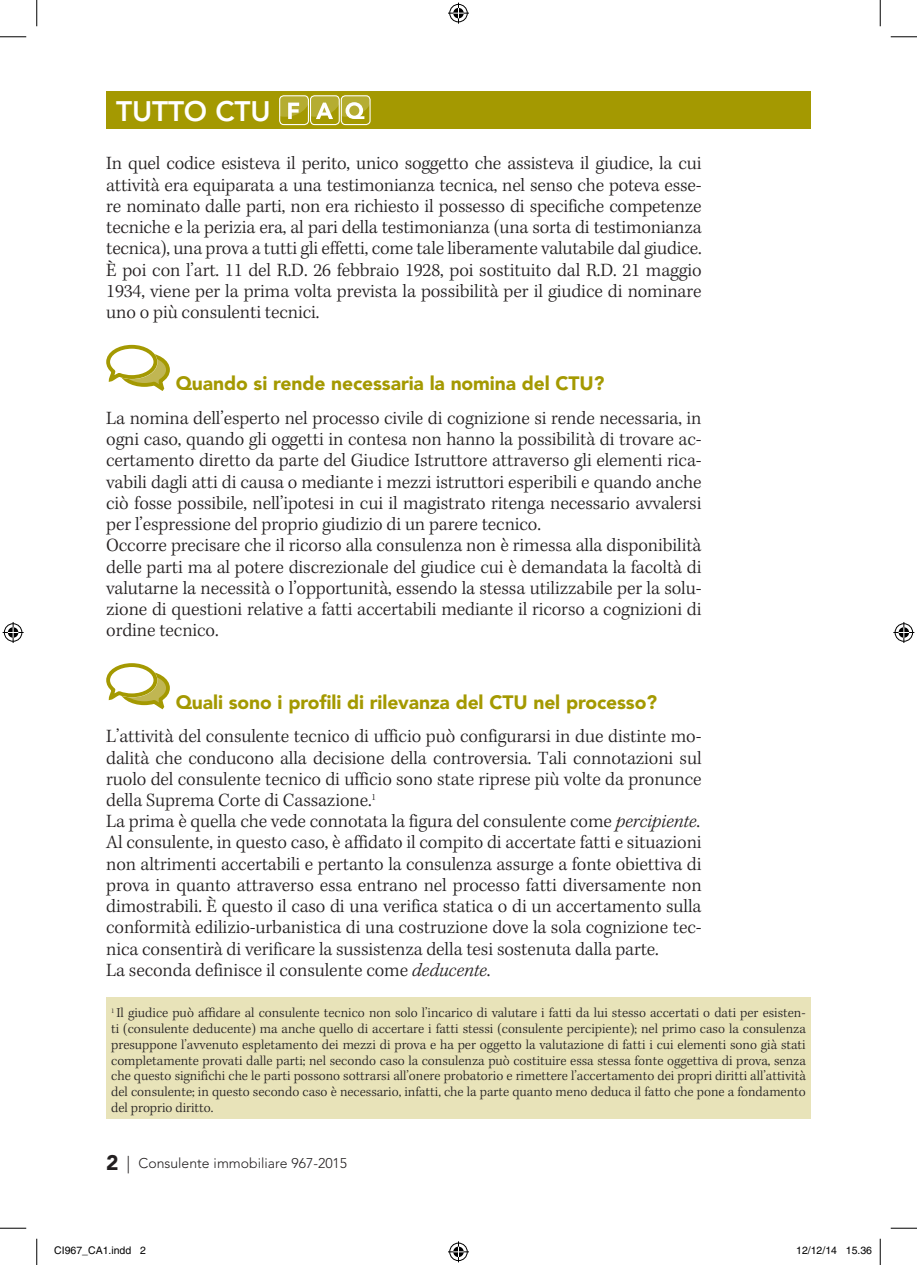
<style>
.page{position:relative;width:917px;height:1265px;background:#fff}
.page>*{position:absolute;margin:0;border:0;box-sizing:border-box;transform-origin:0 0}
.t1{font:800 28px "Avenir LT Std";color:#fff}
.t2{font:300 19.25px/21.2px "Kepler Std";letter-spacing:-.005em;color:#231f20}
.t3{font:900 19.25px "Avenir LT Std";letter-spacing:-.005em;color:#a49901}
.t4{font:300 14px/15.8px "Kepler Std";color:#231f20;text-align:justify}
.t5{font:300 14px "Avenir LT Std";color:#231f20}
.t6{font:10.5px "Helvetica";color:#000}
.s1{font-style:italic}
.s2{font-weight:900;font-size:21px}
.s3{font-size:17.5px}
</style>
<div class="page">
<div style="left:106px;top:91px;width:705px;height:38px;background:#a49901"></div>
<div style="left:279px;top:95px;width:30px;height:30px;border:1px solid #fff;border-radius:4px"></div>
<div style="left:310px;top:95px;width:30px;height:30px;border:1px solid #fff;border-radius:4px"></div>
<svg style="left:280px;top:96px;width:89px;height:23px;background:#c4be5d"></svg>
<div style="left:341px;top:95px;width:30px;height:30px;border:1px solid #fff;border-radius:4px"></div>
<div style="left:106px;top:997px;width:705px;height:121px;background:#e8e3b9"></div>
<svg style="left:106px;top:344px;width:64px;height:45px"></svg>
<svg style="left:106px;top:663px;width:64px;height:44px"></svg>
<svg style="left:0;top:36px;width:26px;height:1px"></svg>
<svg style="left:891px;top:36px;width:26px;height:1px"></svg>
<svg style="left:0;top:1227px;width:26px;height:1px"></svg>
<svg style="left:891px;top:1227px;width:26px;height:1px"></svg>
<svg style="left:36px;top:0;width:1px;height:26px"></svg>
<svg style="left:36px;top:1238px;width:1px;height:26px"></svg>
<svg style="left:880px;top:0;width:1px;height:26px"></svg>
<svg style="left:880px;top:1238px;width:1px;height:26px"></svg>
<svg style="left:448px;top:3px;width:21px;height:21px"></svg>
<svg style="left:448px;top:1241px;width:21px;height:20px"></svg>
<svg style="left:3px;top:622px;width:21px;height:21px"></svg>
<svg style="left:893px;top:622px;width:21px;height:21px"></svg>
<h1 class="t1" style="left:116px;top:94px;width:18px">TUTT</h1>
<h1 class="t1" style="left:184px;top:94px;width:50px">O CTU</h1>
<p class="t2" style="left:106px;top:153px;width:597px;text-align:justify">In quel codice esisteva il perito, unico soggetto che assisteva il giudice, la cui attività era equiparata a una testimonianza tecnica, nel senso che poteva esse&shy;re nominato dalle parti, non era richiesto il possesso di specifiche competenze tecniche e la perizia era, al pari della testimonianza (una sorta di testimonianza tecnica), una prova a tutti gli effetti, come tale liberamente valutabile dal giudice.<br>È poi con l’art. 11 del R.D. 26 febbraio 1928, poi sostituito dal R.D. 21 maggio 1934, viene per la prima volta prevista la possibilità per il giudice di nominare uno o più consulenti tecnici.</p>
<p class="t3" style="left:176px;top:372px;width:430px">Quando si rende necessaria la nomina del CTU?</p>
<p class="t2" style="left:106px;top:408px;width:597px">La nomina dell’esperto nel processo civile di cognizione si rende necessaria, in ogni caso, quando gli oggetti in contesa non hanno la possibilità di trovare ac&shy;certamento diretto da parte del Giudice Istruttore attraverso gli elementi rica&shy;vabili dagli atti di causa o mediante i mezzi istruttori esperibili e quando anche ciò fosse possibile, nell’ipotesi in cui il magistrato ritenga necessario avvalersi per l’espressione del proprio giudizio di un parere tecnico.<br>Occorre precisare che il ricorso alla consulenza non è rimessa alla disponibilità delle parti ma al potere discrezionale del giudice cui è demandata la facoltà di valutarne la necessità o l’opportunità, essendo la stessa utilizzabile per la solu&shy;zione di questioni relative a fatti accertabili mediante il ricorso a cognizioni di ordine tecnico.</p>
<p class="t3" style="left:176px;top:690px;width:483px">Quali sono i profili di rilevanza del CTU nel processo?</p>
<p class="t2" style="left:106px;top:726px;width:597px">L’attività del consulente tecnico di ufficio può configurarsi in due distinte mo&shy;dalità che conducono alla decisione della controversia. Tali connotazioni sul ruolo del consulente tecnico di ufficio sono state riprese più volte da pronunce della Suprema Corte di Cassazione.<sup>1<br></sup>La prima è quella che vede connotata la figura del consulente come <span class="s1">percipiente</span>.<br>Al consulente, in questo caso, è affidato il compito di accertate fatti e situazioni non altrimenti accertabili e pertanto la consulenza assurge a fonte obiettiva di prova in quanto attraverso essa entrano nel processo fatti diversamente non dimostrabili. È questo il caso di una verifica statica o di un accertamento sulla conformità edilizio-urbanistica di una costruzione dove la sola cognizione tec&shy;nica consentirà di verificare la sussistenza della tesi sostenuta dalla parte.<br>La seconda definisce il consulente come <span class="s1">deducente</span>.</p>
<p class="t4" style="left:111px;top:1005px;width:696px"><sup>1</sup> Il giudice può affidare al consulente tecnico non solo l’incarico di valutare i fatti da lui stesso accertati o dati per esisten&shy;ti (consulente deducente) ma anche quello di accertare i fatti stessi (consulente percipiente); nel primo caso la consulenza presuppone l’avvenuto espletamento dei mezzi di prova e ha per oggetto la valutazione di fatti i cui elementi sono già stati completamente provati dalle parti; nel secondo caso la consulenza può costituire essa stessa fonte oggettiva di prova, senza che questo significhi che le parti possono sottrarsi all’onere probatorio e rimettere l’accertamento dei propri diritti all’attività del consulente; in questo secondo caso è necessario, infatti, che la parte quanto meno deduca il fatto che pone a fondamento del proprio diritto.</p>
<p class="t5" style="left:106px;top:1154px;width:242px"><span class="s2">2</span> <span class="s3">|</span> Consulente immobiliare 967-2015</p>
<p class="t6" style="left:54px;top:1244px;width:93px">CI967_CA1.indd 2</p>
<p class="t6" style="left:796px;top:1244px;width:77px">12/12/14 15.36</p>
</div>
